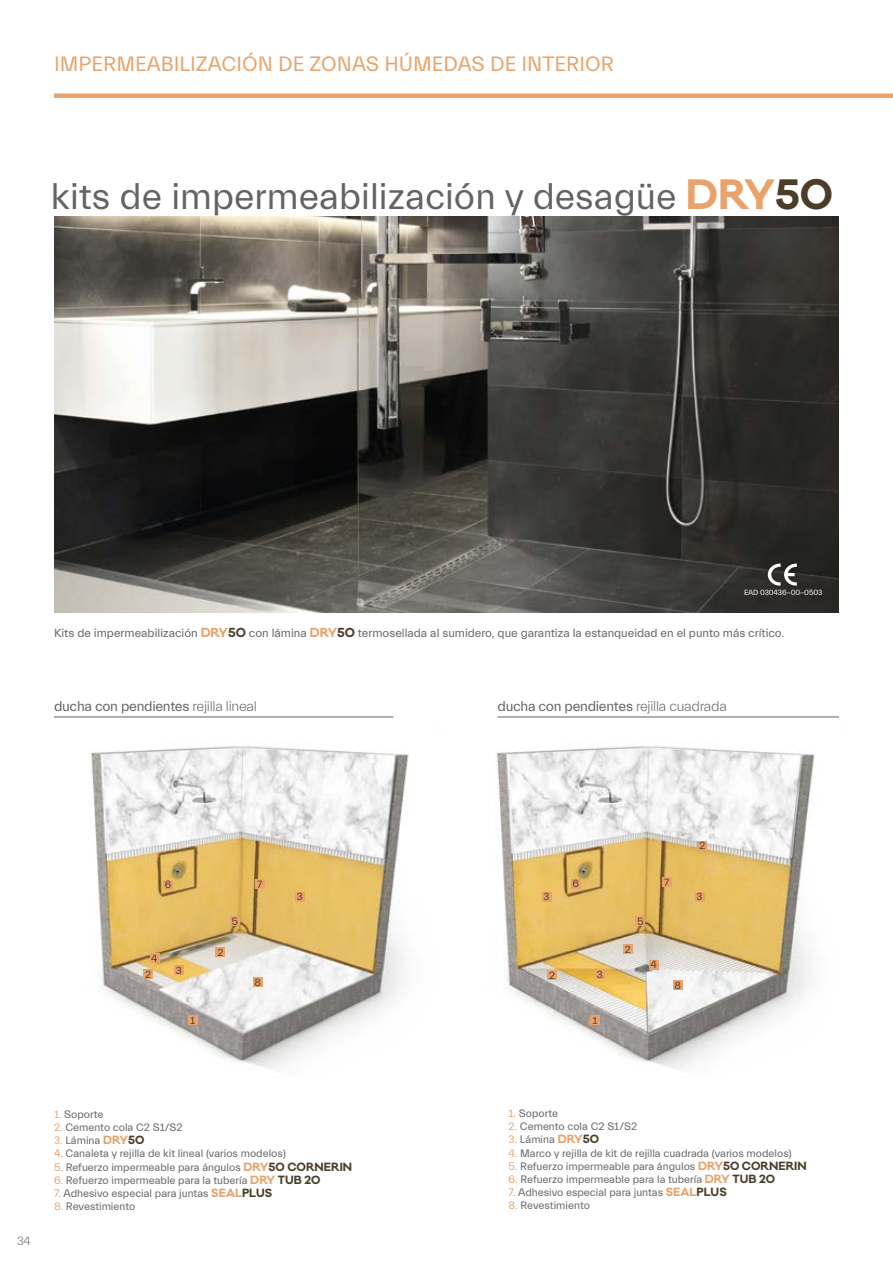
<style>
.page{position:relative;width:893px;height:1263px;background:#fff}
.page>*{position:absolute;margin:0;border:0;box-sizing:border-box;transform-origin:0 0}
.t1{font:37.5px "Everett";color:#646363}
.t2{font:21px "Everett";color:#e8a26a}
.t3{font:14.25px "Everett";letter-spacing:-.02em;color:#646363}
.t4{font:12px "Everett";color:#646363}
.t5{font:300 12px "Everett";color:#646363}
.t6{font:10.95px "Everett";color:#646363}
.t7{font:10.5px "Everett";color:#4b3d2a}
.t8{font:7.65px "Everett";letter-spacing:-.02em;color:#fff}
.s1{font-family:"Galano Classic";font-weight:700;font-size:39px;color:#e8a26a}
.s2{font-family:"Galano Classic";font-weight:700;font-size:39px;color:#4b3d2a}
.s3{font-family:"Galano Classic";font-weight:700;color:#e8a26a}
.s4{font-family:"Galano Classic";font-weight:700;color:#4b3d2a}
.s5{font-weight:300}
.s6{color:#e8a26a}
</style>
<div class="page">
<img style="left:89px;top:746px;width:320px;height:324px">
<img style="left:54px;top:217px;width:785px;height:395px">
<img style="left:495px;top:746px;width:320px;height:324px">
<svg style="left:768px;top:564px;width:29px;height:22px"></svg>
<hr style="left:54px;top:717px;width:339px;height:1px;background:#646363">
<hr style="left:497px;top:717px;width:342px;height:1px;background:#646363">
<div style="left:54px;top:93px;width:839px;height:5px;background:#e8a26a"></div>
<div style="left:150px;top:953px;width:10px;height:10px;background:#e8a26a"></div>
<div style="left:649px;top:959px;width:10px;height:10px;background:#e8a26a"></div>
<div style="left:174px;top:965px;width:10px;height:10px;background:#e8a26a"></div>
<div style="left:595px;top:969px;width:10px;height:10px;background:#e8a26a"></div>
<div style="left:295px;top:891px;width:10px;height:10px;background:#e8a26a"></div>
<div style="left:541px;top:891px;width:10px;height:10px;background:#e8a26a"></div>
<div style="left:695px;top:891px;width:10px;height:10px;background:#e8a26a"></div>
<div style="left:188px;top:1015px;width:10px;height:10px;background:#e8a26a"></div>
<div style="left:590px;top:1015px;width:10px;height:10px;background:#e8a26a"></div>
<div style="left:230px;top:916px;width:10px;height:10px;background:#e8a26a"></div>
<div style="left:635px;top:916px;width:10px;height:10px;background:#e8a26a"></div>
<div style="left:143px;top:969px;width:10px;height:10px;background:#e8a26a"></div>
<div style="left:547px;top:970px;width:10px;height:10px;background:#e8a26a"></div>
<div style="left:215px;top:947px;width:10px;height:10px;background:#e8a26a"></div>
<div style="left:622px;top:944px;width:10px;height:10px;background:#e8a26a"></div>
<div style="left:697px;top:840px;width:10px;height:10px;background:#e8a26a"></div>
<div style="left:163px;top:879px;width:10px;height:10px;background:#e8a26a"></div>
<div style="left:571px;top:879px;width:10px;height:10px;background:#e8a26a"></div>
<div style="left:255px;top:879px;width:10px;height:10px;background:#e8a26a"></div>
<div style="left:662px;top:877px;width:10px;height:10px;background:#e8a26a"></div>
<div style="left:253px;top:977px;width:10px;height:10px;background:#e8a26a"></div>
<div style="left:673px;top:980px;width:10px;height:10px;background:#e8a26a"></div>
<h2 class="t2" style="left:54px;top:53px;width:561px">IMPERMEABILIZACIÓN DE ZONAS HÚMEDAS DE INTERIOR</h2>
<h1 class="t1" style="left:51px;top:176px;width:784px">kits de impermeabilización y desagüe <span class="s1">DRY</span><span class="s2">50</span></h1>
<p class="t8" style="left:744px;top:589px;width:80px">EAD 030436-00-0503</p>
<p class="t4" style="left:54px;top:627px;width:732px">Kits de impermeabilización <span class="s3">DRY</span><span class="s4">50</span> con lámina <span class="s3">DRY</span><span class="s4">50</span> termosellada al sumidero, que garantiza la estanqueidad en el punto más crítico.</p>
<h3 class="t3" style="left:54px;top:699px;width:204px">ducha con pendientes <span class="s5">rejilla lineal</span></h3>
<h3 class="t3" style="left:497px;top:699px;width:231px">ducha con pendientes <span class="s5">rejilla cuadrada</span></h3>
<p class="t7" style="left:165px;top:879px;width:8px">6</p>
<p class="t7" style="left:257px;top:878px;width:7px">7</p>
<p class="t7" style="left:572px;top:878px;width:8px">6</p>
<p class="t7" style="left:664px;top:876px;width:7px">7</p>
<p class="t7" style="left:699px;top:840px;width:7px">2</p>
<p class="t7" style="left:297px;top:891px;width:8px">3</p>
<p class="t7" style="left:543px;top:891px;width:8px">3</p>
<p class="t7" style="left:696px;top:891px;width:8px">3</p>
<p class="t7" style="left:232px;top:916px;width:8px">5</p>
<p class="t7" style="left:637px;top:916px;width:8px">5</p>
<p class="t7" style="left:218px;top:947px;width:7px">2</p>
<p class="t7" style="left:625px;top:944px;width:7px">2</p>
<p class="t7" style="left:151px;top:953px;width:8px">4</p>
<p class="t7" style="left:650px;top:959px;width:8px">4</p>
<p class="t7" style="left:176px;top:965px;width:8px">3</p>
<p class="t7" style="left:597px;top:968px;width:8px">3</p>
<p class="t7" style="left:145px;top:968px;width:7px">2</p>
<p class="t7" style="left:549px;top:970px;width:7px">2</p>
<p class="t7" style="left:254px;top:977px;width:8px">8</p>
<p class="t7" style="left:675px;top:979px;width:8px">8</p>
<p class="t7" style="left:190px;top:1015px;width:6px">1</p>
<p class="t7" style="left:592px;top:1015px;width:6px">1</p>
<p class="t5" style="left:17px;top:1234px;width:15px">34</p>
<p class="t6" style="left:54px;top:1108px;width:51px"><span class="s6">1.</span> Soporte</p>
<p class="t6" style="left:54px;top:1121px;width:130px"><span class="s6">2.</span> Cemento cola C2 S1/S2</p>
<p class="t6" style="left:54px;top:1134px;width:92px"><span class="s6">3.</span> Lámina <span class="s3">DRY</span><span class="s4">50</span></p>
<p class="t6" style="left:54px;top:1148px;width:233px"><span class="s6">4.</span> Canaleta y rejilla de kit lineal (varios modelos)</p>
<p class="t6" style="left:54px;top:1161px;width:300px"><span class="s6">5.</span> Refuerzo impermeable para ángulos <span class="s3">DRY</span><span class="s4">50 CORNERIN</span></p>
<p class="t6" style="left:54px;top:1174px;width:268px"><span class="s6">6.</span> Refuerzo impermeable para la tubería <span class="s3">DRY</span> <span class="s4">TUB 20</span></p>
<p class="t6" style="left:54px;top:1187px;width:220px"><span class="s6">7.</span> Adhesivo especial para juntas <span class="s3">SEAL</span><span class="s4">PLUS</span></p>
<p class="t6" style="left:54px;top:1200px;width:83px"><span class="s6">8.</span> Revestimiento</p>
<p class="t6" style="left:509px;top:1107px;width:51px"><span class="s6">1.</span> Soporte</p>
<p class="t6" style="left:509px;top:1120px;width:130px"><span class="s6">2.</span> Cemento cola C2 S1/S2</p>
<p class="t6" style="left:509px;top:1134px;width:92px"><span class="s6">3.</span> Lámina <span class="s3">DRY</span><span class="s4">50</span></p>
<p class="t6" style="left:509px;top:1147px;width:285px"><span class="s6">4.</span> Marco y rejilla de kit de rejilla cuadrada (varios modelos)</p>
<p class="t6" style="left:509px;top:1160px;width:300px"><span class="s6">5.</span> Refuerzo impermeable para ángulos <span class="s3">DRY</span><span class="s4">50 CORNERIN</span></p>
<p class="t6" style="left:509px;top:1173px;width:268px"><span class="s6">6.</span> Refuerzo impermeable para la tubería <span class="s3">DRY</span> <span class="s4">TUB 20</span></p>
<p class="t6" style="left:509px;top:1186px;width:220px"><span class="s6">7.</span> Adhesivo especial para juntas <span class="s3">SEAL</span><span class="s4">PLUS</span></p>
<p class="t6" style="left:509px;top:1200px;width:83px"><span class="s6">8.</span> Revestimiento</p>
</div>
